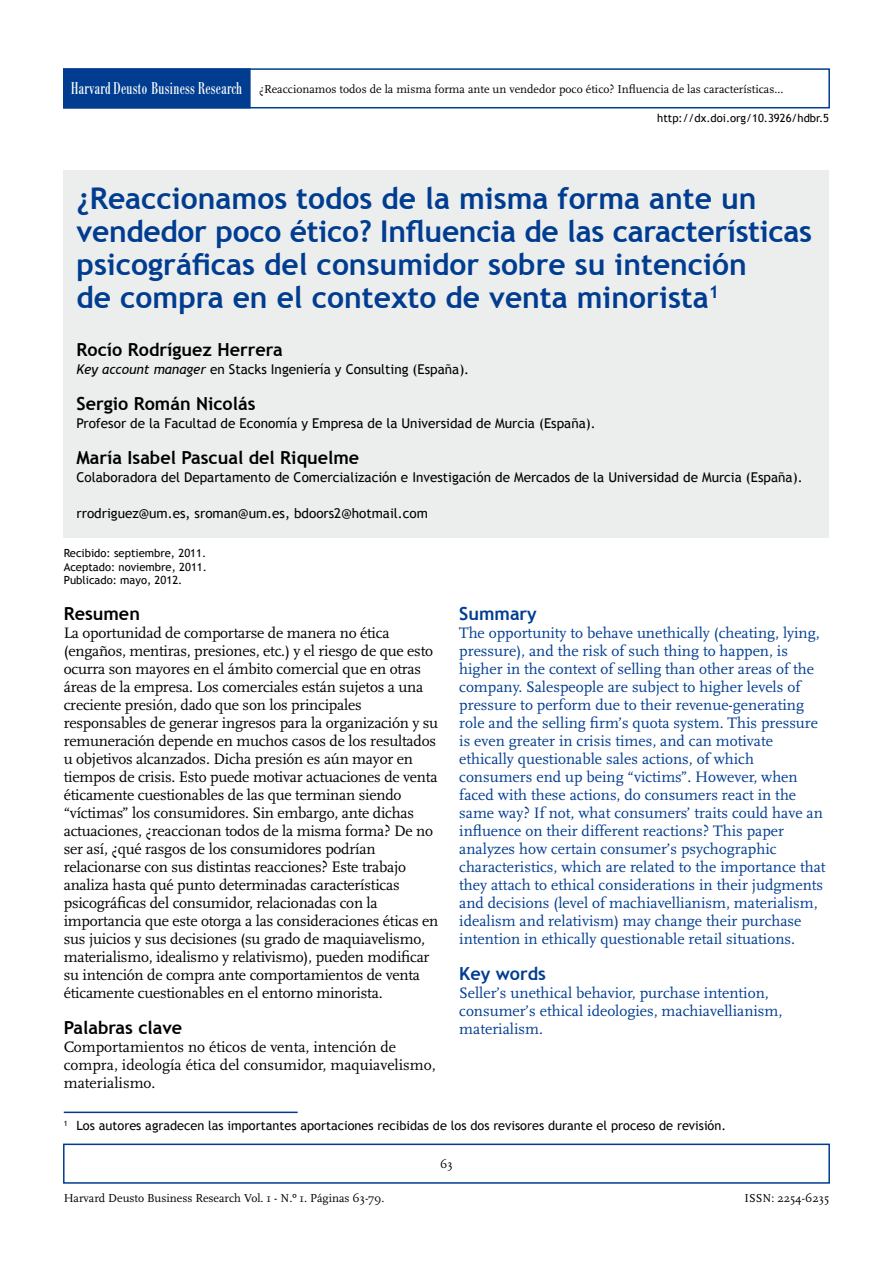
<style>
.page{position:relative;width:893px;height:1263px;background:#fff}
.page>*{position:absolute;margin:0;border:0;box-sizing:border-box;transform-origin:0 0}
.t1{font:700 30px/33px "Trebuchet MS";color:#003d90}
.t2{font:700 18px "Trebuchet MS";color:#000}
.t3{font:700 18px "Trebuchet MS";color:#003d90}
.t4{font:condensed 16.8px "Bodoni BE";letter-spacing:.02em;color:#fff;scale:.9 1}
.t5{font:15.75px/18px "Scala";letter-spacing:-.015em;color:#000}
.t6{font:15.75px/18px "Scala";color:#003d90}
.t7{font:13.5px "Trebuchet MS";color:#000}
.t8{font:12.75px "Trebuchet MS";color:#000}
.t9{font:12px "Scala";color:#000}
.t10{font:11.25px/13.5px "Trebuchet MS";color:#000;text-align:justify}
.s1{font-style:italic}
</style>
<div class="page">
<div style="left:63px;top:68px;width:767px;height:40px;border:2px solid #003d90"></div>
<div style="left:63px;top:1143px;width:767px;height:41px;border:2px solid #003d90"></div>
<div style="left:63px;top:68px;width:188px;height:40px;background:#003d90;border:2px solid #003d90"></div>
<div style="left:64px;top:170px;width:765px;height:367px;background:#eceded"></div>
<hr style="left:64px;top:1111px;width:234px;height:2px;background:#003d90">
<p class="t4" style="left:71px;top:79px;width:191px">Harvard Deusto Business Research</p>
<p class="t9" style="left:259px;top:82px;width:526px">¿Reaccionamos todos de la misma forma ante un vendedor poco ético? Influencia de las características...</p>
<p class="t10" style="left:657px;top:112px;width:173px">http://dx.doi.org/10.3926/hdbr.5</p>
<h1 class="t1" style="left:77px;top:182px;width:737px">¿Reaccionamos todos de la misma forma ante un vendedor poco ético? Influencia de las características psicográficas del consumidor sobre su intención<br>de compra en el contexto de venta minorista<sup>1</sup></h1>
<p class="t2" style="left:77px;top:339px;width:208px">Rocío Rodríguez Herrera</p>
<p class="t7" style="left:77px;top:361px;width:394px"><span class="s1">Key account manager</span> en Stacks Ingeniería y Consulting (España).</p>
<p class="t2" style="left:77px;top:393px;width:180px">Sergio Román Nicolás</p>
<p class="t7" style="left:77px;top:415px;width:521px">Profesor de la Facultad de Economía y Empresa de la Universidad de Murcia (España).</p>
<p class="t2" style="left:77px;top:447px;width:284px">María Isabel Pascual del Riquelme</p>
<p class="t7" style="left:77px;top:469px;width:728px">Colaboradora del Departamento de Comercialización e Investigación de Mercados de la Universidad de Murcia (España).</p>
<p class="t7" style="left:77px;top:505px;width:353px">rrodriguez@um.es, sroman@um.es, bdoors2@hotmail.com</p>
<p class="t10" style="left:64px;top:547px;width:145px">Recibido: septiembre, 2011.<br>Aceptado: noviembre, 2011.<br>Publicado: mayo, 2012.</p>
<p class="t2" style="left:64px;top:602px;width:78px">Resumen</p>
<p class="t5" style="left:64px;top:624px;width:376px">La oportunidad de comportarse de manera no ética (engaños, mentiras, presiones, etc.) y el riesgo de que esto ocurra son mayores en el ámbito comercial que en otras áreas de la empresa. Los comerciales están sujetos a una creciente presión, dado que son los principales responsables de generar ingresos para la organización y su remuneración depende en muchos casos de los resultados u objetivos alcanzados. Dicha presión es aún mayor en tiempos de crisis. Esto puede motivar actuaciones de venta éticamente cuestionables de las que terminan siendo “víctimas” los consumidores. Sin embargo, ante dichas actuaciones, ¿reaccionan todos de la misma forma? De no ser así, ¿qué rasgos de los consumidores podrían relacionarse con sus distintas reacciones? Este trabajo analiza hasta qué punto determinadas características psicográficas del consumidor, relacionadas con la importancia que este otorga a las consideraciones éticas en sus juicios y sus decisiones (su grado de maquiavelismo, materialismo, idealismo y relativismo), pueden modificar su intención de compra ante comportamientos de venta éticamente cuestionables en el entorno minorista.</p>
<p class="t2" style="left:64px;top:1016px;width:120px">Palabras clave</p>
<p class="t5" style="left:64px;top:1038px;width:373px">Comportamientos no éticos de venta, intención de compra, ideología ética del consumidor, maquiavelismo, materialismo.</p>
<p class="t3" style="left:459px;top:602px;width:79px">Summary</p>
<p class="t6" style="left:459px;top:624px;width:368px">The opportunity to behave unethically (cheating, lying, pressure), and the risk of such thing to happen, is higher in the context of selling than other areas of the company. Salespeople are subject to higher levels of pressure to perform due to their revenue-generating role and the selling firm’s quota system. This pressure is even greater in crisis times, and can motivate ethically questionable sales actions, of which consumers end up being “victims”. However, when faced with these actions, do consumers react in the same way? If not, what consumers’ traits could have an influence on their different reactions? This paper analyzes how certain consumer’s psychographic characteristics, which are related to the importance that they attach to ethical considerations in their judgments and decisions (level of machiavellianism, materialism, idealism and relativism) may change their purchase intention in ethically questionable retail situations.</p>
<p class="t3" style="left:459px;top:962px;width:88px">Key words</p>
<p class="t6" style="left:459px;top:984px;width:325px">Seller’s unethical behavior, purchase intention, consumer’s ethical ideologies, machiavellianism, materialism.</p>
<p class="t8" style="left:64px;top:1118px;width:664px"><sup>1</sup> Los autores agradecen las importantes aportaciones recibidas de los dos revisores durante el proceso de revisión.</p>
<p class="t9" style="left:440px;top:1158px;width:14px">63</p>
<p class="t9" style="left:64px;top:1192px;width:322px">Harvard Deusto Business Research Vol. 1 - N.º 1. Páginas 63-79.</p>
<p class="t9" style="left:745px;top:1192px;width:86px">ISSN: 2254-6235</p>
</div>
